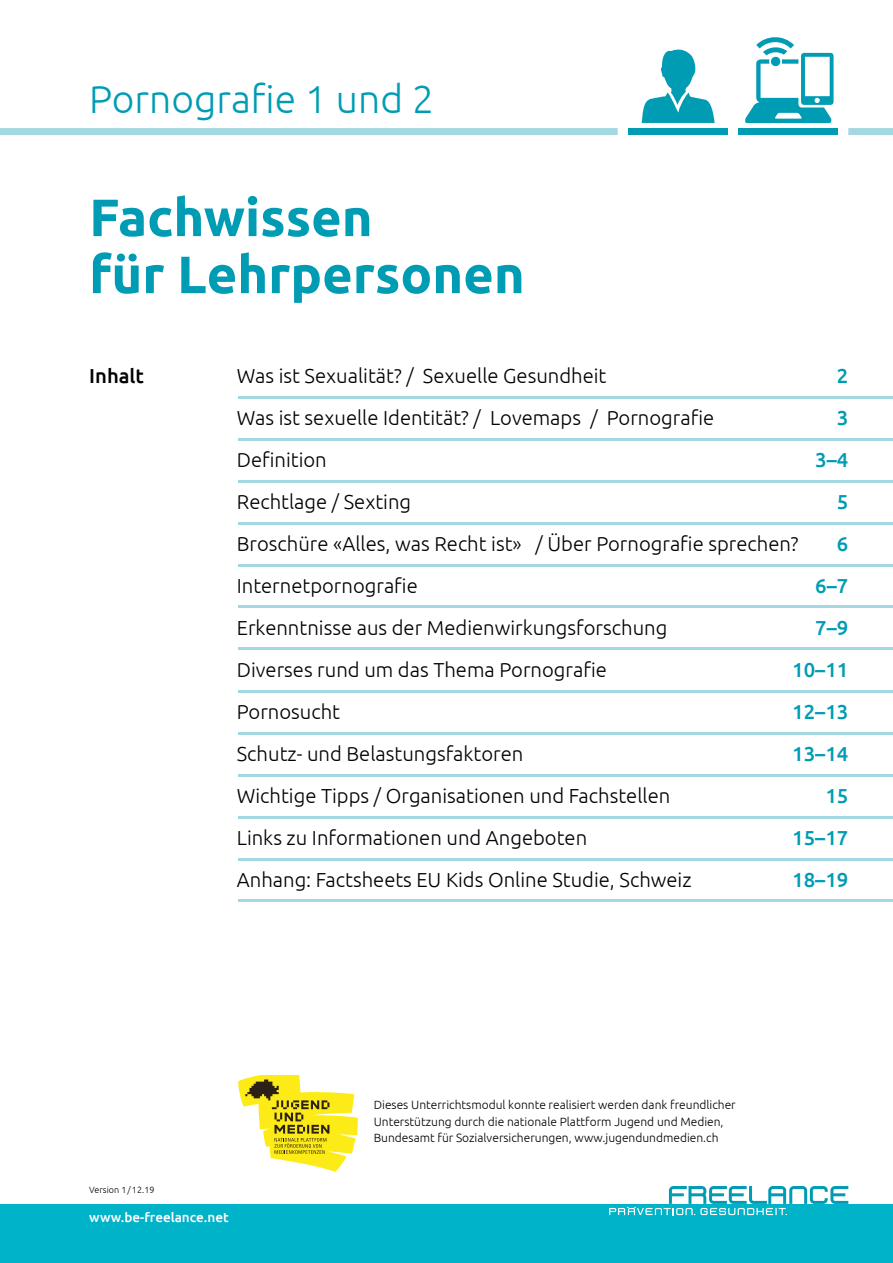
<style>
.page{position:relative;width:893px;height:1263px;background:#fff}
.page>*{position:absolute;margin:0;border:0;box-sizing:border-box;transform-origin:0 0}
.t1{font:700 52.5px/57px "Ubuntu";color:#009cb4}
.t2{font:300 39px "Ubuntu";color:#009cb4}
.t3{font:300 20.25px/42px "Ubuntu";color:#000}
.t4{font:500 20.25px/42px "Ubuntu";color:#009cb4;text-align:right}
.t5{font:500 20.25px "Ubuntu";color:#000}
.t6{font:500 13.5px "Ubuntu";color:#fff}
.t7{font:300 12px/16.2px "Ubuntu";color:#000}
.t8{font:300 9px "Ubuntu";color:#000}
</style>
<div class="page">
<div style="left:0;top:1204px;width:893px;height:59px;background:#00b3c8"></div>
<svg style="left:609px;top:1186px;width:239px;height:29px"></svg>
<div style="left:738px;top:128px;width:100px;height:7px;background:#009cb4"></div>
<svg style="left:745px;top:37px;width:88px;height:86px"></svg>
<div style="left:628px;top:128px;width:100px;height:7px;background:#009cb4"></div>
<svg style="left:642px;top:49px;width:73px;height:74px"></svg>
<div style="left:0;top:128px;width:618px;height:7px;background:#a3d8e2"></div>
<svg style="left:848px;top:128px;width:45px;height:7px"></svg>
<hr style="left:238px;top:480px;width:655px;height:3px;background:#a3d8e2">
<hr style="left:238px;top:522px;width:655px;height:2px;background:#a3d8e2">
<hr style="left:238px;top:564px;width:655px;height:2px;background:#a3d8e2">
<hr style="left:238px;top:606px;width:655px;height:2px;background:#a3d8e2">
<hr style="left:238px;top:648px;width:655px;height:2px;background:#a3d8e2">
<hr style="left:238px;top:690px;width:655px;height:3px;background:#a3d8e2">
<hr style="left:238px;top:732px;width:655px;height:2px;background:#a3d8e2">
<hr style="left:238px;top:774px;width:655px;height:2px;background:#a3d8e2">
<hr style="left:238px;top:816px;width:655px;height:2px;background:#a3d8e2">
<hr style="left:238px;top:858px;width:655px;height:2px;background:#a3d8e2">
<hr style="left:238px;top:900px;width:655px;height:2px;background:#a3d8e2">
<hr style="left:238px;top:438px;width:655px;height:2px;background:#a3d8e2">
<hr style="left:238px;top:396px;width:655px;height:2px;background:#a3d8e2">
<svg style="left:238px;top:1076px;width:120px;height:96px"></svg>
<h2 class="t2" style="left:89px;top:75px;width:346px">Pornografie 1 und 2</h2>
<h1 class="t1" style="left:89px;top:188px;width:437px">Fachwissen<br>für Lehrpersonen</h1>
<p class="t5" style="left:89px;top:362px;width:56px">Inhalt</p>
<p class="t3" style="left:237px;top:354px;width:563px">Was ist Sexualität? / Sexuelle Gesundheit<br>Was ist sexuelle Identität? / Lovemaps / Pornografie Definition<br>Rechtlage / Sexting<br>Broschüre «Alles, was Recht ist» / Über Pornografie sprechen?<br>Internetpornografie<br>Erkenntnisse aus der Medienwirkungsforschung<br>Diverses rund um das Thema Pornografie<br>Pornosucht<br>Schutz- und Belastungsfaktoren<br>Wichtige Tipps / Organisationen und Fachstellen<br>Links zu Informationen und Angeboten<br>Anhang: Factsheets EU Kids Online Studie, Schweiz</p>
<p class="t4" style="left:792px;top:354px;width:58px">2<br>3<br>3–4<br>5<br>6<br>6–7<br>7–9<br>10–11<br>12–13<br>13–14<br>15<br>15–17<br>18–19</p>
<p class="t8" style="left:89px;top:1184px;width:67px">Version 1/12.19</p>
<p class="t6" style="left:89px;top:1209px;width:141px">www.be-freelance.net</p>
<p class="t7" style="left:374px;top:1097px;width:364px">Dieses Unterrichtsmodul konnte realisiert werden dank freundlicher<br>Unterstützung durch die nationale Plattform Jugend und Medien,<br>Bundesamt für Sozialversicherungen, www.jugendundmedien.ch</p>
</div>
